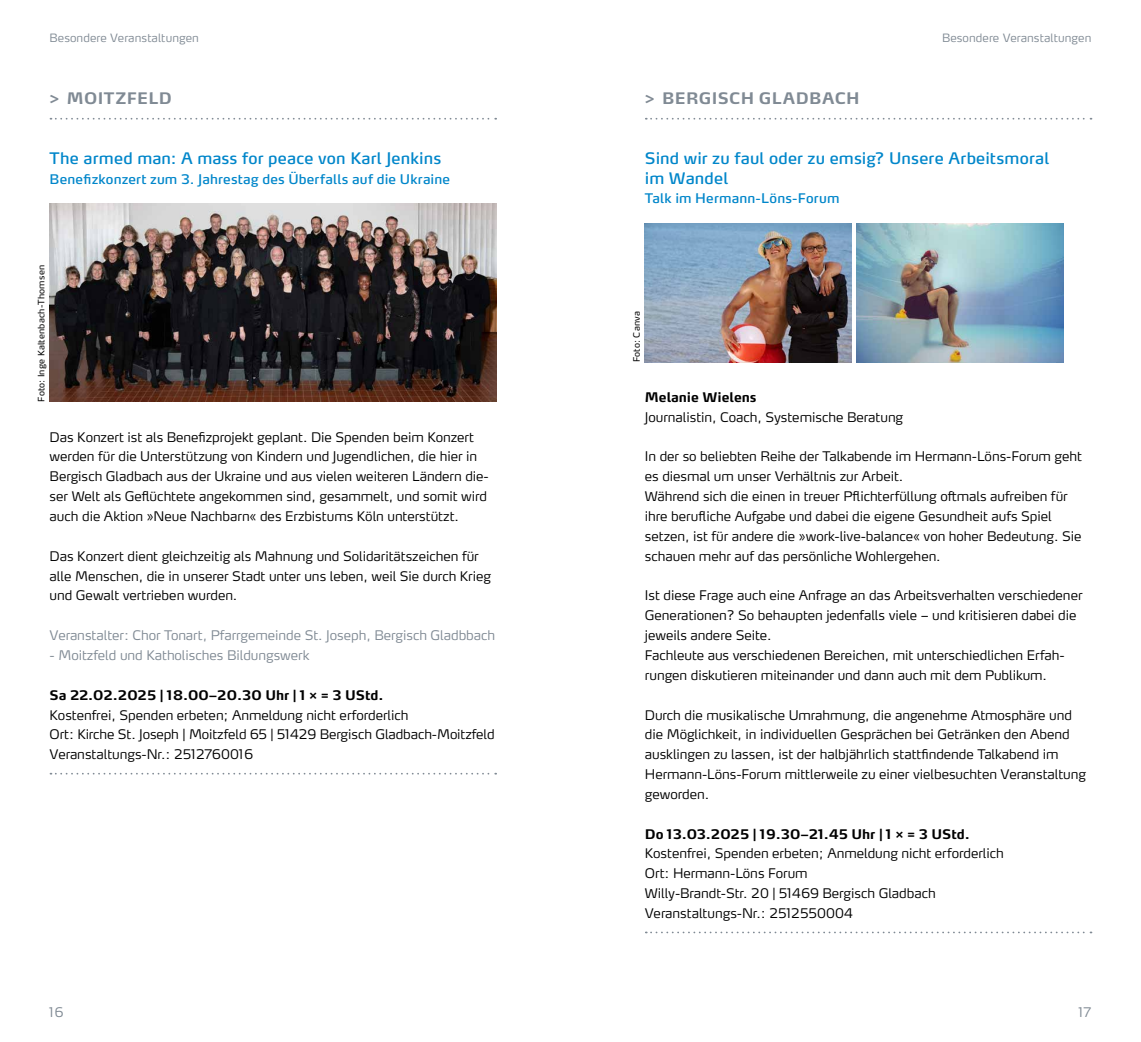
<style>
.page{position:relative;width:1141px;height:1042px;background:#fff}
.page>*{position:absolute;margin:0;border:0;box-sizing:border-box;transform-origin:0 0}
.t1{font:15.75px/19.8px "Max OT";letter-spacing:.01em;color:#0086ca}
.t2{font:700 15.75px "Max OT";letter-spacing:.025em;color:#808a94}
.t3{font:300 13.12px/19.8px "Max OT";letter-spacing:-.005em;color:#000}
.t4{font:300 13.12px "Max OT";letter-spacing:-.005em;color:#808a94}
.t5{font:700 13.12px "Max OT";letter-spacing:-.005em;color:#000}
.t6{font:13.12px "Max OT";letter-spacing:.01em;color:#0086ca}
.t7{font:300 11.38px "Max OT";letter-spacing:.005em;color:#808a94}
.t8{font:8.75px "Max OT";letter-spacing:.02em;color:#000}
</style>
<div class="page">
<svg style="left:50px;top:118px;width:446px;height:2px"></svg>
<svg style="left:50px;top:773px;width:446px;height:1px"></svg>
<img style="left:50px;top:203px;width:446px;height:199px">
<svg style="left:646px;top:931px;width:445px;height:2px"></svg>
<img style="left:645px;top:223px;width:207px;height:139px">
<img style="left:857px;top:223px;width:206px;height:139px">
<svg style="left:646px;top:118px;width:445px;height:2px"></svg>
<p class="t7" style="left:50px;top:31px;width:151px">Besondere Veranstaltungen</p>
<p class="t2" style="left:50px;top:89px;width:124px">&gt; MOITZFELD</p>
<p class="t1" style="left:50px;top:148px;width:393px">The armed man: A mass for peace von Karl Jenkins</p>
<p class="t6" style="left:50px;top:171px;width:402px">Benefizkonzert zum 3. Jahrestag des Überfalls auf die Ukraine</p>
<p class="t8" style="left:36px;top:402px;width:138px;rotate:-90deg">Foto: Inge Kaltenbach-Thomsen</p>
<p class="t3" style="left:50px;top:427px;width:441px">Das Konzert ist als Benefizprojekt geplant. Die Spenden beim Konzert werden für die Unterstützung von Kindern und Jugendlichen, die hier in Bergisch Gladbach aus der Ukraine und aus vielen weiteren Ländern die&shy;ser Welt als Geflüchtete angekommen sind, gesammelt, und somit wird auch die Aktion »Neue Nachbarn« des Erzbistums Köln unterstützt.</p>
<p class="t3" style="left:50px;top:546px;width:443px">Das Konzert dient gleichzeitig als Mahnung und Solidaritätszeichen für alle Menschen, die in unserer Stadt unter uns leben, weil Sie durch Krieg und Gewalt vertrieben wurden.</p>
<p class="t4" style="left:50px;top:627px;width:447px">Veranstalter: Chor Tonart, Pfarrgemeinde St. Joseph, Bergisch Gladbbach</p>
<p class="t4" style="left:50px;top:647px;width:261px">- Moitzfeld und Katholisches Bildungswerk</p>
<p class="t5" style="left:50px;top:686px;width:336px">Sa 22.02.2025 | 18.00–20.30 Uhr | 1 × = 3 UStd.</p>
<p class="t3" style="left:50px;top:705px;width:447px">Kostenfrei, Spenden erbeten; Anmeldung nicht erforderlich<br>Ort: Kirche St. Joseph | Moitzfeld 65 | 51429 Bergisch Gladbach-Moitzfeld<br>Veranstaltungs-Nr.: 2512760016</p>
<p class="t2" style="left:645px;top:89px;width:216px">&gt; BERGISCH GLADBACH</p>
<p class="t7" style="left:942px;top:31px;width:151px">Besondere Veranstaltungen</p>
<p class="t1" style="left:645px;top:148px;width:406px">Sind wir zu faul oder zu emsig? Unsere Arbeitsmoral im Wandel</p>
<p class="t6" style="left:645px;top:190px;width:196px">Talk im Hermann-Löns-Forum</p>
<p class="t8" style="left:631px;top:362px;width:53px;rotate:-90deg">Foto: Canva</p>
<p class="t5" style="left:645px;top:389px;width:113px">Melanie Wielens</p>
<p class="t3" style="left:645px;top:407px;width:260px">Journalistin, Coach, Systemische Beratung</p>
<p class="t3" style="left:645px;top:447px;width:439px">In der so beliebten Reihe der Talkabende im Hermann-Löns-Forum geht es diesmal um unser Verhältnis zur Arbeit.<br>Während sich die einen in treuer Pflichterfüllung oftmals aufreiben für ihre berufliche Aufgabe und dabei die eigene Gesundheit aufs Spiel setzen, ist für andere die »work-live-balance« von hoher Bedeutung. Sie schauen mehr auf das persönliche Wohlergehen.</p>
<p class="t3" style="left:645px;top:586px;width:439px">Ist diese Frage auch eine Anfrage an das Arbeitsverhalten verschiedener Generationen? So behaupten jedenfalls viele – und kritisieren dabei die jeweils andere Seite.<br>Fachleute aus verschiedenen Bereichen, mit unterschiedlichen Erfah&shy;rungen diskutieren miteinander und dann auch mit dem Publikum.</p>
<p class="t3" style="left:645px;top:705px;width:443px">Durch die musikalische Umrahmung, die angenehme Atmosphäre und die Möglichkeit, in individuellen Gesprächen bei Getränken den Abend ausklingen zu lassen, ist der halbjährlich stattfindende Talkabend im Hermann-Löns-Forum mittlerweile zu einer vielbesuchten Veranstaltung geworden.</p>
<p class="t5" style="left:645px;top:825px;width:326px">Do 13.03.2025 | 19.30–21.45 Uhr | 1 × = 3 UStd.</p>
<p class="t3" style="left:645px;top:844px;width:360px">Kostenfrei, Spenden erbeten; Anmeldung nicht erforderlich Ort: Hermann-Löns Forum<br>Willy-Brandt-Str. 20 | 51469 Bergisch Gladbach Veranstaltungs-Nr.: 2512550004</p>
<p class="t4" style="left:50px;top:1004px;width:15px">16</p>
<p class="t4" style="left:1079px;top:1004px;width:14px">17</p>
</div>
